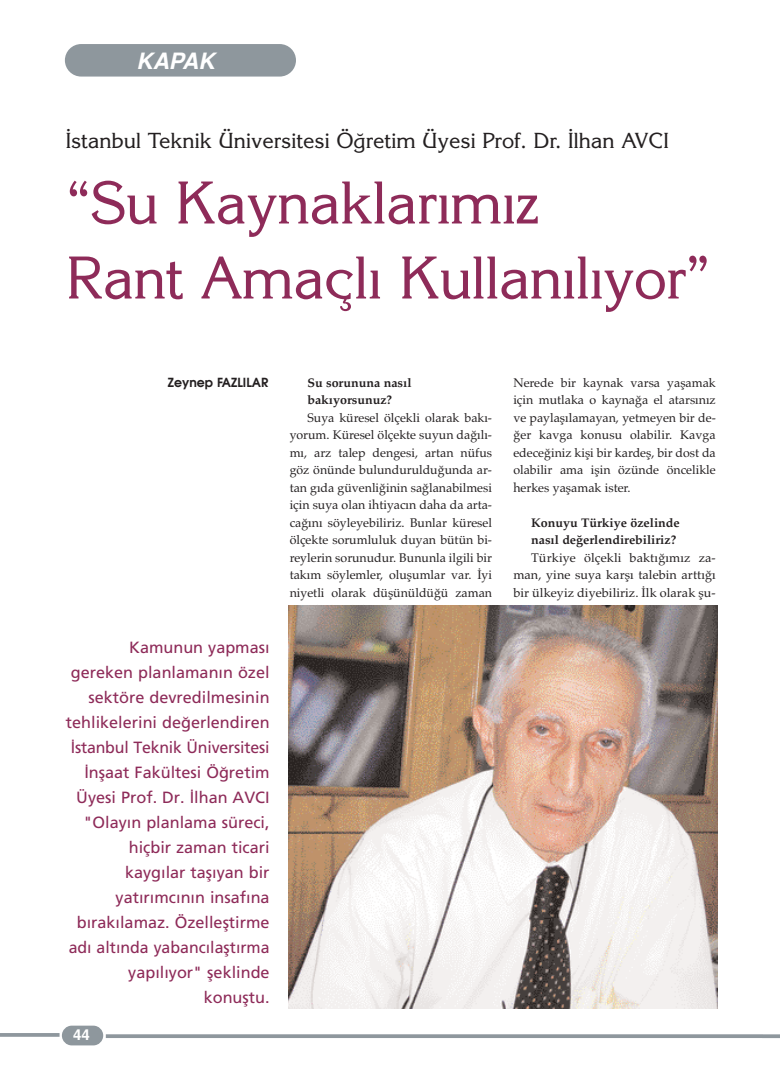
<style>
.page{position:relative;width:780px;height:1088px;background:#fff}
.page>*{position:absolute;margin:0;border:0;box-sizing:border-box;transform-origin:0 0}
.t1{font:58.75px/75px "Korinna Turk";letter-spacing:-.02em;color:#8e2b59}
.t2{font:22.5px "Helvetica Turk BI";color:#fff}
.t3{font:21.25px "Korinna Turk";letter-spacing:-.005em;color:#231f20}
.t4{font:16.25px/25px "Frutiger";color:#8e2b59;text-align:right}
.t5{font:15px "Helvetica Turk B";color:#fff}
.t6{font:12.5px/17.5px "Palatino TU";color:#231f20;text-align:justify}
.t7{font:700 12.5px/17.5px "Palatino TU";color:#231f20}
.t8{font:12.5px "Avant Garde Turk B";color:#231f20}
</style>
<div class="page">
<svg style="left:762px;top:1034px;width:18px;height:4px"></svg>
<svg style="left:106px;top:1034px;width:656px;height:4px;background:#969ea4"></svg>
<svg style="left:0;top:1033px;width:60px;height:4px"></svg>
<div style="left:65px;top:44px;width:231px;height:33px;background:#8e979d;border-radius:16px"></div>
<div style="left:62px;top:1025px;width:41px;height:20px;background:#8e979d;border-radius:10px"></div>
<img style="left:289px;top:606px;width:428px;height:402px">
<h2 class="t2" style="left:136px;top:53px;width:80px">KAPAK</h2>
<h3 class="t3" style="left:66px;top:133px;width:604px">‹stanbul Teknik Üniversitesi Ö¤retim Üyesi Prof. Dr. ‹lhan AVCI</h3>
<h1 class="t1" style="left:66px;top:172px;width:646px">“Su Kaynaklar›m›z<br>Rant Amaçl› Kullan›l›yor”</h1>
<p class="t8" style="left:168px;top:378px;width:102px">Zeynep FAZLILAR</p>
<p class="t7" style="left:307px;top:375px;width:106px">Su sorununa nasıl bakıyorsunuz?</p>
<p class="t6" style="left:290px;top:410px;width:204px;text-indent:18px">Suya küresel ölçekli olarak bakı&shy;yorum. Küresel ölçekte suyun dağılı&shy;mı, arz talep dengesi, artan nüfus göz önünde bulundurulduğunda ar&shy;tan gıda güvenliğinin sağlanabilmesi için suya olan ihtiyacın daha da arta&shy;cağını söyleyebiliriz. Bunlar küresel ölçekte sorumluluk duyan bütün bi&shy;reylerin sorunudur. Bununla ilgili bir takım söylemler, oluşumlar var. İyi niyetli olarak düşünüldüğü zaman</p>
<p class="t4" style="left:66px;top:636px;width:205px">Kamunun yapmas› gereken planlaman›n özel sektöre devredilmesinin tehlikelerini de¤erlendiren ‹stanbul Teknik Üniversitesi ‹nflaat Fakültesi Ö¤retim<br>Üyesi Prof. Dr. ‹lhan AVCI "Olay›n planlama süreci, hiçbir zaman ticari kayg›lar tafl›yan bir yat›r›mc›n›n insaf›na b›rak›lamaz. Özellefltirme ad› alt›nda yabanc›laflt›rma yap›l›yor" fleklinde konufltu.</p>
<p class="t5" style="left:73px;top:1029px;width:18px">44</p>
<p class="t6" style="left:513px;top:375px;width:204px">Nerede bir kaynak varsa yaşamak için mutlaka o kaynağa el atarsınız ve paylaşılamayan, yetmeyen bir de&shy;ğer kavga konusu olabilir. Kavga edeceğiniz kişi bir kardeş, bir dost da olabilir ama işin özünde öncelikle herkes yaşamak ister.</p>
<p class="t7" style="left:531px;top:515px;width:150px">Konuyu Türkiye özelinde nasıl değerlendirebiliriz?</p>
<p class="t6" style="left:513px;top:550px;width:204px;text-indent:18px">Türkiye ölçekli baktığımız za&shy;man, yine suya karşı talebin arttığı bir ülkeyiz diyebiliriz. İlk olarak şu-</p>
</div>
